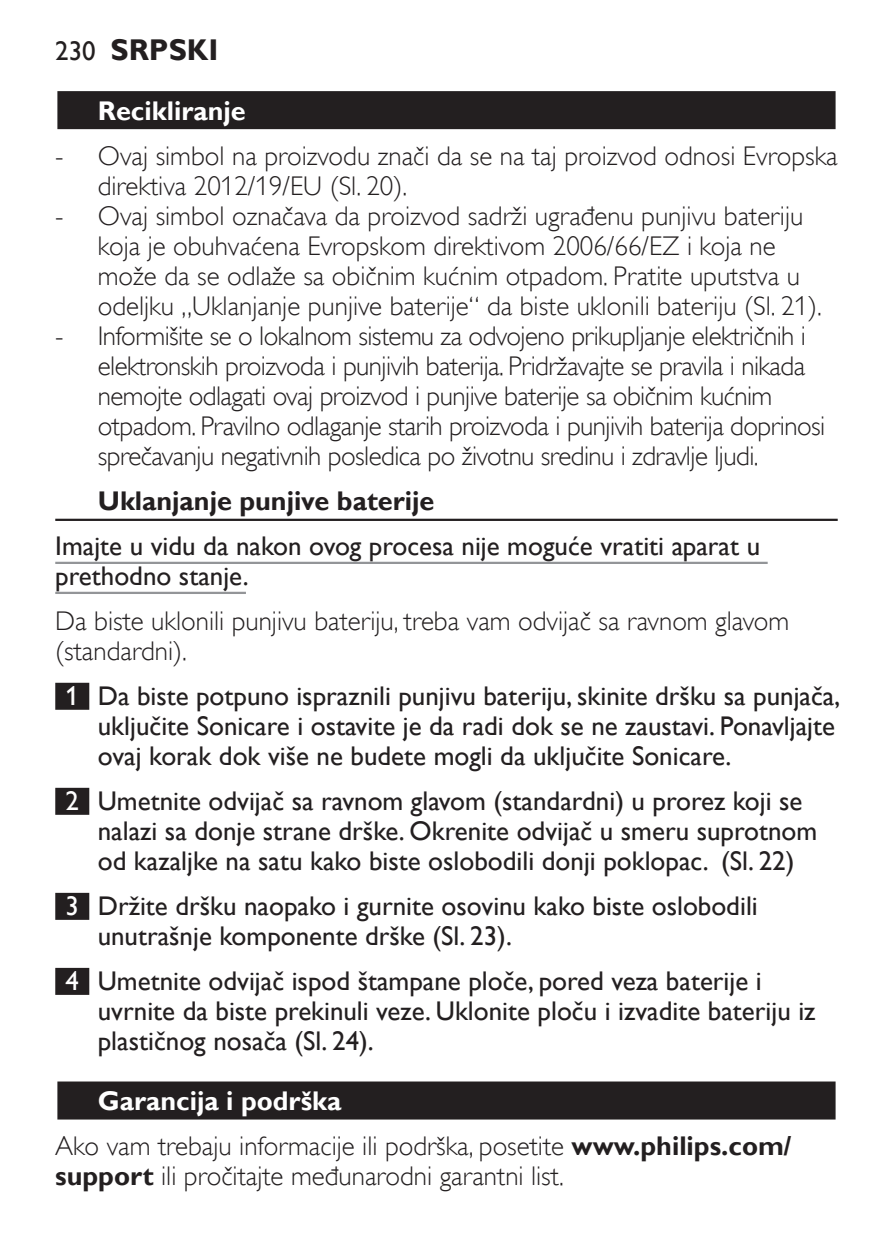
<style>
.page{position:relative;width:893px;height:1259px;background:#fff}
.page>*{position:absolute;margin:0;border:0;box-sizing:border-box;transform-origin:0 0}
.t1{font:700 30px "Gill Sans Alt One WGL";color:#231f20}
.t2{font:27px/30px "Gill Sans Alt One WGL";color:#231f20}
.t3{font:27px/30px "Gill Sans Alt One WGL Light";color:#231f20}
.t4{font:27px/30px "Gill Sans Alt One WGL Light";letter-spacing:-.02em;color:#231f20}
.t5{font:700 27px "Gill Sans Alt One WGL";color:#fff}
.t6{font:700 27px "Gill Sans Alt One WGL";color:#231f20}
.s1{font-weight:400;font-size:27px}
.s2{color:#fff}
.s3{font-family:"Gill Sans Alt One WGL";font-weight:700}
</style>
<div class="page">
<div style="left:55px;top:89px;width:783px;height:43px;background:linear-gradient(to right,#dcdbdc,#dcdbdc)"></div>
<div style="left:57px;top:91px;width:779px;height:38px;background:#231f20"></div>
<hr style="left:55px;top:519px;width:783px;height:2px;background:#231f20">
<hr style="left:55px;top:562px;width:713px;height:2px;background:#939598">
<hr style="left:55px;top:592px;width:191px;height:2px;background:#939598">
<div style="left:55px;top:683px;width:34px;height:27px;background:#231f20"></div>
<div style="left:55px;top:788px;width:34px;height:27px;background:#231f20"></div>
<div style="left:55px;top:893px;width:34px;height:27px;background:#231f20"></div>
<div style="left:55px;top:968px;width:34px;height:27px;background:#231f20"></div>
<div style="left:55px;top:1079px;width:783px;height:43px;background:linear-gradient(to right,#868484,#868484)"></div>
<div style="left:57px;top:1081px;width:779px;height:38px;background:#231f20"></div>
<p class="t1" style="left:55px;top:29px;width:165px"><span class="s1">230</span> SRPSKI</p>
<p class="t5" style="left:98px;top:92px;width:149px">Recikliranje</p>
<p class="t3" style="left:98px;top:141px;width:741px;text-indent:-43px">- Ovaj simbol na proizvodu znači da se na taj proizvod odnosi Evropska direktiva 2012/19/EU (Sl. 20).</p>
<p class="t3" style="left:98px;top:201px;width:725px;text-indent:-43px">- Ovaj simbol označava da proizvod sadrži ugrađenu punjivu bateriju koja je obuhvaćena Evropskom direktivom 2006/66/EZ i koja ne može da se odlaže sa običnim kućnim otpadom. Pratite uputstva u odeljku „Uklanjanje punjive baterije“ da biste uklonili bateriju (Sl. 21).</p>
<p class="t4" style="left:98px;top:321px;width:729px;text-indent:-43px">- Informišite se o lokalnom sistemu za odvojeno prikupljanje električnih i elektronskih proizvoda i punjivih baterija. Pridržavajte se pravila i nikada nemojte odlagati ovaj proizvod i punjive baterije sa običnim kućnim otpadom. Pravilno odlaganje starih proizvoda i punjivih baterija doprinosi sprečavanju negativnih posledica po životnu sredinu i zdravlje ljudi.</p>
<p class="t6" style="left:98px;top:482px;width:338px">Uklanjanje punjive baterije</p>
<p class="t2" style="left:55px;top:531px;width:706px">Imajte u vidu da nakon ovog procesa nije moguće vratiti aparat u prethodno stanje.</p>
<p class="t3" style="left:55px;top:606px;width:735px">Da biste uklonili punjivu bateriju, treba vam odvijač sa ravnom glavom (standardni).</p>
<p class="t2" style="left:98px;top:681px;width:744px;text-indent:-32px"><span class="s2">1</span> Da biste potpuno ispraznili punjivu bateriju, skinite dršku sa punjača, uključite Sonicare i ostavite je da radi dok se ne zaustavi. Ponavljajte ovaj korak dok više ne budete mogli da uključite Sonicare.</p>
<p class="t2" style="left:98px;top:786px;width:721px;text-indent:-32px"><span class="s2">2</span> Umetnite odvijač sa ravnom glavom (standardni) u prorez koji se nalazi sa donje strane drške. Okrenite odvijač u smeru suprotnom od kazaljke na satu kako biste oslobodili donji poklopac. (Sl. 22)</p>
<p class="t2" style="left:98px;top:891px;width:661px;text-indent:-32px"><span class="s2">3</span> Držite dršku naopako i gurnite osovinu kako biste oslobodili unutrašnje komponente drške (Sl. 23).</p>
<p class="t2" style="left:98px;top:966px;width:719px;text-indent:-32px"><span class="s2">4</span> Umetnite odvijač ispod štampane ploče, pored veza baterije i uvrnite da biste prekinuli veze. Uklonite ploču i izvadite bateriju iz plastičnog nosača (Sl. 24).</p>
<p class="t5" style="left:98px;top:1082px;width:245px">Garancija i podrška</p>
<p class="t3" style="left:55px;top:1131px;width:738px">Ako vam trebaju informacije ili podrška, posetite <span class="s3">www.philips.com/ support</span> ili pročitajte međunarodni garantni list.</p>
</div>
